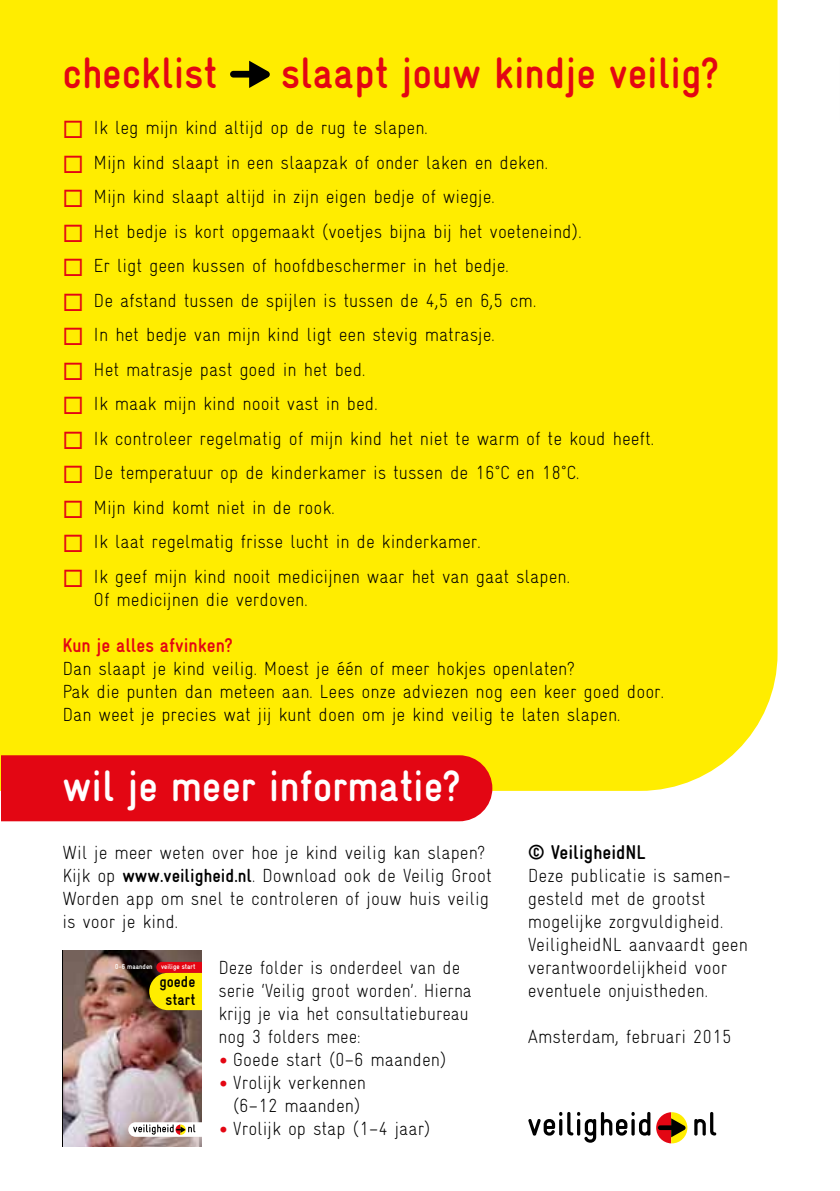
<style>
.page{position:relative;width:840px;height:1191px;background:#fff}
.page>*{position:absolute;margin:0;border:0;box-sizing:border-box;transform-origin:0 0}
.t1{font:700 condensed 44px "Gravur";color:#e30613}
.t2{font:700 condensed 44px "Gravur";color:#fff}
.t3{font:700 condensed 20px "Gravur";color:#e30613}
.t4{font:700 condensed 20px "Gravur";color:#000}
.t5{font:300 condensed 19px/23px "Gravur";color:#000}
.t6{font:700 condensed 15.8px/17.2px "Gravur";color:#000;text-align:center}
.t7{font:700 condensed 7.2px "Gravur";color:#fff}
.s1{color:#e30613}
.s2{font-weight:700}
.s3{font-size:28px;color:#e30613}
</style>
<div class="page">
<div style="left:0;top:0;width:777px;height:791px;background:#ffed00"></div>
<div style="left:1px;top:755px;width:491px;height:66px;background:#e30613"></div>
<svg style="left:694px;top:1112px;width:21px;height:23px"></svg>
<svg style="left:528px;top:1112px;width:159px;height:31px"></svg>
<svg style="left:230px;top:61px;width:40px;height:27px"></svg>
<img style="left:62px;top:950px;width:139px;height:196px">
<h1 class="t1" style="left:62px;top:48px;width:156px">checklist</h1>
<h1 class="t1" style="left:281px;top:48px;width:439px">slaapt jouw kindje veilig?</h1>
<p class="t5" style="left:62px;top:116px;width:366px"><span class="s1">◻</span> Ik leg mijn kind altijd op de rug te slapen.</p>
<p class="t5" style="left:62px;top:151px;width:487px"><span class="s1">◻</span> Mijn kind slaapt in een slaapzak of onder laken en deken.</p>
<p class="t5" style="left:62px;top:185px;width:433px"><span class="s1">◻</span> Mijn kind slaapt altijd in zijn eigen bedje of wiegje.</p>
<p class="t5" style="left:62px;top:220px;width:520px"><span class="s1">◻</span> Het bedje is kort opgemaakt (voetjes bijna bij het voeteneind).</p>
<p class="t5" style="left:62px;top:254px;width:447px"><span class="s1">◻</span> Er ligt geen kussen of hoofdbeschermer in het bedje.</p>
<p class="t5" style="left:62px;top:289px;width:475px"><span class="s1">◻</span> De afstand tussen de spijlen is tussen de 4,5 en 6,5 cm.</p>
<p class="t5" style="left:62px;top:323px;width:433px"><span class="s1">◻</span> In het bedje van mijn kind ligt een stevig matrasje.</p>
<p class="t5" style="left:62px;top:358px;width:304px"><span class="s1">◻</span> Het matrasje past goed in het bed.</p>
<p class="t5" style="left:62px;top:392px;width:316px"><span class="s1">◻</span> Ik maak mijn kind nooit vast in bed.</p>
<p class="t5" style="left:62px;top:427px;width:593px"><span class="s1">◻</span> Ik controleer regelmatig of mijn kind het niet te warm of te koud heeft.</p>
<p class="t5" style="left:62px;top:461px;width:518px"><span class="s1">◻</span> De temperatuur op de kinderkamer is tussen de 16°C en 18°C.</p>
<p class="t5" style="left:62px;top:496px;width:273px"><span class="s1">◻</span> Mijn kind komt niet in de rook.</p>
<p class="t5" style="left:62px;top:530px;width:419px"><span class="s1">◻</span> Ik laat regelmatig frisse lucht in de kinderkamer.</p>
<p class="t5" style="left:94px;top:565px;width:477px;text-indent:-31px"><span class="s1">◻</span> Ik geef mijn kind nooit medicijnen waar het van gaat slapen.<br>Of medicijnen die verdoven.</p>
<p class="t3" style="left:62px;top:634px;width:172px">Kun je alles afvinken?</p>
<p class="t5" style="left:62px;top:657px;width:602px">Dan slaapt je kind veilig. Moest je één of meer hokjes openlaten?<br>Pak die punten dan meteen aan. Lees onze adviezen nog een keer goed door.<br>Dan weet je precies wat jij kunt doen om je kind veilig te laten slapen.</p>
<h1 class="t2" style="left:62px;top:761px;width:400px">wil je meer informatie?</h1>
<p class="t5" style="left:62px;top:841px;width:430px">Wil je meer weten over hoe je kind veilig kan slapen?<br>Kijk op <span class="s2">www.veiligheid.nl</span>. Download ook de Veilig Groot Worden app om snel te controleren of jouw huis veilig is voor je kind.</p>
<p class="t5" style="left:218px;top:956px;width:255px">Deze folder is onderdeel van de serie ‘Veilig groot worden’. Hierna krijg je via het consultatiebureau nog 3 folders mee:</p>
<p class="t5" style="left:218px;top:1048px;width:229px"><span class="s3">•</span> Goede start (0–6 maanden)</p>
<p class="t5" style="left:218px;top:1071px;width:149px;text-align:center"><span class="s3">•</span> Vrolijk verkennen (6–12 maanden)</p>
<p class="t5" style="left:218px;top:1117px;width:214px"><span class="s3">•</span> Vrolijk op stap (1–4 jaar)</p>
<p class="t7" style="left:115px;top:962px;width:82px">0–6 maanden veilige start</p>
<p class="t6" style="left:159px;top:973px;width:38px">goede start</p>
<p class="t4" style="left:527px;top:841px;width:119px">© VeiligheidNL</p>
<p class="t5" style="left:527px;top:864px;width:221px">Deze publicatie is samen&shy;gesteld met de grootst mogelijke zorgvuldigheid.<br>VeiligheidNL aanvaardt geen verantwoordelijkheid voor eventuele onjuistheden.</p>
<p class="t5" style="left:527px;top:1025px;width:205px">Amsterdam, februari 2015</p>
</div>
